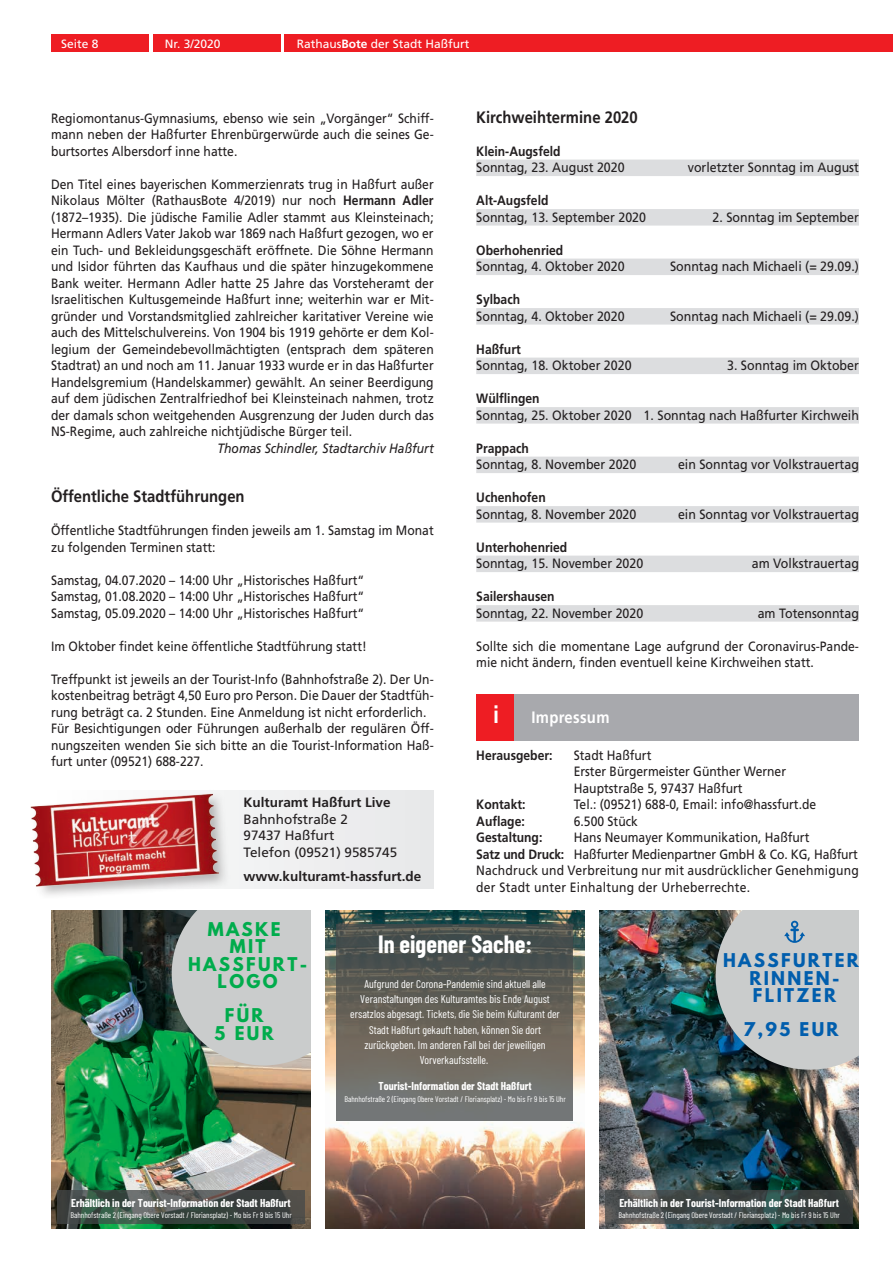
<style>
.page{position:relative;width:893px;height:1263px;background:#fff}
.page>*{position:absolute;margin:0;border:0;box-sizing:border-box;transform-origin:0 0}
.t1{font:700 24.45px "Barlow Condensed";color:#fff}
.t2{font:700 24px "Frutiger";color:#fff;scale:.9 1}
.t3{font:700 16.8px/17.2px "League Spartan";letter-spacing:.14em;color:#015ead;text-align:center}
.t4{font:700 16.8px/17.2px "League Spartan";letter-spacing:.14em;color:#00ac4c;text-align:center}
.t5{font:700 16.5px "Frutiger";color:#231f20;scale:.9 1}
.t6{font:700 16.5px "Frutiger";letter-spacing:.02em;color:#fff;scale:.9 1}
.t7{font:13.5px/16.5px "Frutiger";color:#231f20;scale:.9 1}
.t8{font:13.5px "Frutiger";color:#231f20;scale:.92 1}
.t9{font:13.5px/16.5px "Frutiger";letter-spacing:.02em;color:#231f20;scale:.9 1}
.t10{font:700 13.5px "Frutiger";color:#231f20;scale:.9 1}
.t11{font:13.5px/16.5px "Frutiger";color:#231f20}
.t12{font:700 13.5px "Frutiger";color:#231f20}
.t13{font:italic 13.5px "Frutiger";color:#231f20;scale:.9 1}
.t14{font:12px "Frutiger";color:#fff}
.t15{font:11.25px/15.3px "Barlow Condensed";color:#fff;text-align:center}
.t16{font:700 11.25px "Barlow Condensed";color:#fff}
.t17{font:8.1px "Barlow Condensed";color:#fff}
.s1{font-weight:700}
</style>
<div class="page">
<div style="left:51px;top:34px;width:98px;height:17px;background:#ee1d23"></div>
<div style="left:153px;top:34px;width:128px;height:17px;background:#ee1d23"></div>
<div style="left:285px;top:34px;width:608px;height:17px;background:#ee1d23"></div>
<div style="left:476px;top:694px;width:38px;height:47px;background:#ee1d23"></div>
<div style="left:514px;top:694px;width:345px;height:47px;background:#a8a9ad"></div>
<div style="left:476px;top:160px;width:383px;height:16px;background:#dcdddf"></div>
<div style="left:476px;top:209px;width:383px;height:17px;background:#dcdddf"></div>
<div style="left:476px;top:259px;width:383px;height:16px;background:#dcdddf"></div>
<div style="left:476px;top:308px;width:383px;height:17px;background:#dcdddf"></div>
<div style="left:476px;top:358px;width:383px;height:16px;background:#dcdddf"></div>
<div style="left:476px;top:407px;width:383px;height:17px;background:#dcdddf"></div>
<div style="left:476px;top:457px;width:383px;height:16px;background:#dcdddf"></div>
<div style="left:476px;top:506px;width:383px;height:17px;background:#dcdddf"></div>
<div style="left:476px;top:556px;width:383px;height:16px;background:#dcdddf"></div>
<div style="left:476px;top:605px;width:383px;height:17px;background:#dcdddf"></div>
<div style="left:48px;top:791px;width:385px;height:97px;background:#ededee"></div>
<div style="left:29px;top:792px;width:203px;height:108px;background:#231f20;opacity:.3"></div>
<img style="left:31px;top:790px;width:187px;height:102px">
<img style="left:51px;top:911px;width:260px;height:317px">
<svg style="left:172px;top:911px;width:139px;height:154px"></svg>
<svg style="left:57px;top:1190px;width:248px;height:34px"></svg>
<img style="left:599px;top:911px;width:260px;height:317px">
<svg style="left:605px;top:1190px;width:248px;height:34px"></svg>
<svg style="left:716px;top:911px;width:143px;height:159px"></svg>
<img style="left:325px;top:911px;width:260px;height:317px">
<svg style="left:337px;top:924px;width:236px;height:197px"></svg>
<p class="t14" style="left:61px;top:37px;width:39px">Seite 8</p>
<p class="t14" style="left:165px;top:37px;width:57px">Nr. 3/2020</p>
<p class="t14" style="left:297px;top:37px;width:174px">Rathaus<span class="s1">Bote</span> der Stadt Haßfurt</p>
<p class="t7" style="left:51px;top:110px;width:427px;text-align:justify">Regiomontanus-Gymnasiums, ebenso wie sein „Vorgänger“ Schiff&shy;mann neben der Haßfurter Ehrenbürgerwürde auch die seines Ge&shy;burtsortes Albersdorf inne hatte.</p>
<p class="t7" style="left:51px;top:176px;width:427px;text-align:justify">Den Titel eines bayerischen Kommerzienrats trug in Haßfurt außer Nikolaus Mölter (RathausBote 4/2019) nur noch <span class="s1">Hermann Adler </span>(1872–1935). Die jüdische Familie Adler stammt aus Kleinsteinach; Hermann Adlers Vater Jakob war 1869 nach Haßfurt gezogen, wo er ein Tuch- und Bekleidungsgeschäft eröffnete. Die Söhne Hermann und Isidor führten das Kaufhaus und die später hinzugekommene Bank weiter. Hermann Adler hatte 25 Jahre das Vorsteheramt der Israelitischen Kultusgemeinde Haßfurt inne; weiterhin war er Mit&shy;gründer und Vorstandsmitglied zahlreicher karitativer Vereine wie auch des Mittelschulvereins. Von 1904 bis 1919 gehörte er dem Kol&shy;legium der Gemeindebevollmächtigten (entsprach dem späteren Stadtrat) an und noch am 11. Januar 1933 wurde er in das Haßfurter Handelsgremium (Handelskammer) gewählt. An seiner Beerdigung auf dem jüdischen Zentralfriedhof bei Kleinsteinach nahmen, trotz der damals schon weitgehenden Ausgrenzung der Juden durch das NS-Regime, auch zahlreiche nichtjüdische Bürger teil.</p>
<p class="t13" style="left:217px;top:440px;width:242px">Thomas Schindler, Stadtarchiv Haßfurt</p>
<p class="t5" style="left:51px;top:487px;width:217px">Öffentliche Stadtführungen</p>
<p class="t7" style="left:51px;top:522px;width:427px">Öffentliche Stadtführungen finden jeweils am 1. Samstag im Monat zu folgenden Terminen statt:</p>
<p class="t7" style="left:51px;top:572px;width:350px;text-align:justify">Samstag, 04.07.2020 – 14:00 Uhr „Historisches Haßfurt“ Samstag, 01.08.2020 – 14:00 Uhr „Historisches Haßfurt“ Samstag, 05.09.2020 – 14:00 Uhr „Historisches Haßfurt“</p>
<p class="t7" style="left:51px;top:638px;width:352px">Im Oktober findet keine öffentliche Stadtführung statt!</p>
<p class="t7" style="left:51px;top:671px;width:427px">Treffpunkt ist jeweils an der Tourist-Info (Bahnhofstraße 2). Der Un&shy;kostenbeitrag beträgt 4,50 Euro pro Person. Die Dauer der Stadtfüh&shy;rung beträgt ca. 2 Stunden. Eine Anmeldung ist nicht erforderlich.<br>Für Besichtigungen oder Führungen außerhalb der regulären Öff&shy;nungszeiten wenden Sie sich bitte an die Tourist-Information Haß&shy;furt unter (09521) 688-227.</p>
<p class="t12" style="left:244px;top:794px;width:149px">Kulturamt Haßfurt Live</p>
<p class="t11" style="left:244px;top:810px;width:155px">Bahnhofstraße 2<br>97437 Haßfurt<br>Telefon (09521) 9585745</p>
<p class="t12" style="left:244px;top:868px;width:179px">www.kulturamt-hassfurt.de</p>
<p class="t5" style="left:476px;top:107px;width:181px">Kirchweihtermine 2020</p>
<p class="t10" style="left:476px;top:143px;width:95px">Klein-Augsfeld</p>
<p class="t8" style="left:476px;top:160px;width:163px">Sonntag, 23. August 2020</p>
<p class="t8" style="left:688px;top:160px;width:188px">vorletzter Sonntag im August</p>
<p class="t10" style="left:476px;top:193px;width:82px">Alt-Augsfeld</p>
<p class="t8" style="left:476px;top:209px;width:186px">Sonntag, 13. September 2020</p>
<p class="t8" style="left:713px;top:209px;width:161px">2. Sonntag im September</p>
<p class="t10" style="left:476px;top:242px;width:98px">Oberhohenried</p>
<p class="t8" style="left:476px;top:259px;width:163px">Sonntag, 4. Oktober 2020</p>
<p class="t8" style="left:670px;top:259px;width:207px">Sonntag nach Michaeli (= 29.09.)</p>
<p class="t10" style="left:476px;top:292px;width:50px">Sylbach</p>
<p class="t8" style="left:476px;top:308px;width:163px">Sonntag, 4. Oktober 2020</p>
<p class="t8" style="left:670px;top:308px;width:207px">Sonntag nach Michaeli (= 29.09.)</p>
<p class="t10" style="left:476px;top:341px;width:51px">Haßfurt</p>
<p class="t8" style="left:476px;top:358px;width:170px">Sonntag, 18. Oktober 2020</p>
<p class="t8" style="left:727px;top:358px;width:145px">3. Sonntag im Oktober</p>
<p class="t10" style="left:476px;top:391px;width:72px">Wülflingen</p>
<p class="t8" style="left:476px;top:407px;width:417px">Sonntag, 25. Oktober 2020 1. Sonntag nach Haßfurter Kirchweih</p>
<p class="t10" style="left:476px;top:440px;width:60px">Prappach</p>
<p class="t8" style="left:476px;top:457px;width:176px">Sonntag, 8. November 2020</p>
<p class="t8" style="left:678px;top:457px;width:198px">ein Sonntag vor Volkstrauertag</p>
<p class="t10" style="left:476px;top:490px;width:79px">Uchenhofen</p>
<p class="t8" style="left:476px;top:506px;width:176px">Sonntag, 8. November 2020</p>
<p class="t8" style="left:678px;top:506px;width:198px">ein Sonntag vor Volkstrauertag</p>
<p class="t10" style="left:476px;top:539px;width:103px">Unterhohenried</p>
<p class="t8" style="left:476px;top:556px;width:183px">Sonntag, 15. November 2020</p>
<p class="t8" style="left:752px;top:556px;width:118px">am Volkstrauertag</p>
<p class="t10" style="left:476px;top:589px;width:89px">Sailershausen</p>
<p class="t8" style="left:476px;top:605px;width:183px">Sonntag, 22. November 2020</p>
<p class="t8" style="left:758px;top:605px;width:112px">am Totensonntag</p>
<p class="t7" style="left:476px;top:638px;width:427px">Sollte sich die momentane Lage aufgrund der Coronavirus-Pande&shy;mie nicht ändern, finden eventuell keine Kirchweihen statt.</p>
<h2 class="t2" style="left:493px;top:700px;width:8px">i</h2>
<p class="t6" style="left:532px;top:707px;width:88px">Impressum</p>
<p class="t10" style="left:476px;top:747px;width:86px">Herausgeber:</p>
<p class="t7" style="left:574px;top:747px;width:237px">Stadt Haßfurt<br>Erster Bürgermeister Günther Werner<br>Hauptstraße 5, 97437 Haßfurt</p>
<p class="t10" style="left:476px;top:796px;width:56px">Kontakt:</p>
<p class="t7" style="left:574px;top:796px;width:271px">Tel.: (09521) 688-0, Email: info@hassfurt.de</p>
<p class="t10" style="left:476px;top:813px;width:56px">Auflage:</p>
<p class="t7" style="left:574px;top:813px;width:73px">6.500 Stück</p>
<p class="t10" style="left:476px;top:829px;width:75px">Gestaltung:</p>
<p class="t9" style="left:476px;top:829px;width:427px;text-indent:98px">Hans Neumayer Kommunikation, Haßfurt<br><span class="s1">Satz und Druck:</span> Haßfurter Medienpartner GmbH &amp; Co. KG, Haßfurt Nachdruck und Verbreitung nur mit ausdrücklicher Genehmigung der Stadt unter Einhaltung der Urheberrechte.</p>
<p class="t4" style="left:188px;top:920px;width:121px">MASKE<br>MIT<br>HASSFURT-<br>LOGO</p>
<p class="t4" style="left:215px;top:1007px;width:61px">FÜR<br>5 EUR</p>
<p class="t16" style="left:71px;top:1194px;width:221px">Erhältlich in der Tourist-Information der Stadt Haßfurt</p>
<p class="t17" style="left:70px;top:1209px;width:223px">Bahnhofstraße 2 (Eingang Obere Vorstadt / Floriansplatz) - Mo bis Fr 9 bis 15 Uhr</p>
<h1 class="t1" style="left:378px;top:927px;width:156px">In eigener Sache:</h1>
<p class="t15" style="left:350px;top:975px;width:211px">Aufgrund der Corona-Pandemie sind aktuell alle Veranstaltungen des Kulturamtes bis Ende August ersatzlos abgesagt. Tickets, die Sie beim Kulturamt der Stadt Haßfurt gekauft haben, können Sie dort zurückgeben. Im anderen Fall bei der jeweiligen Vorverkaufsstelle.</p>
<p class="t16" style="left:379px;top:1078px;width:155px">Tourist-Information der Stadt Haßfurt</p>
<p class="t17" style="left:344px;top:1093px;width:223px">Bahnhofstraße 2 (Eingang Obere Vorstadt / Floriansplatz) - Mo bis Fr 9 bis 15 Uhr</p>
<p class="t3" style="left:723px;top:952px;width:137px">HASSFURTER<br>RINNEN-<br>FLITZER</p>
<p class="t3" style="left:743px;top:1021px;width:97px">7,95 EUR</p>
<p class="t16" style="left:619px;top:1194px;width:221px">Erhältlich in der Tourist-Information der Stadt Haßfurt</p>
<p class="t17" style="left:618px;top:1209px;width:223px">Bahnhofstraße 2 (Eingang Obere Vorstadt / Floriansplatz) - Mo bis Fr 9 bis 15 Uhr</p>
</div>
